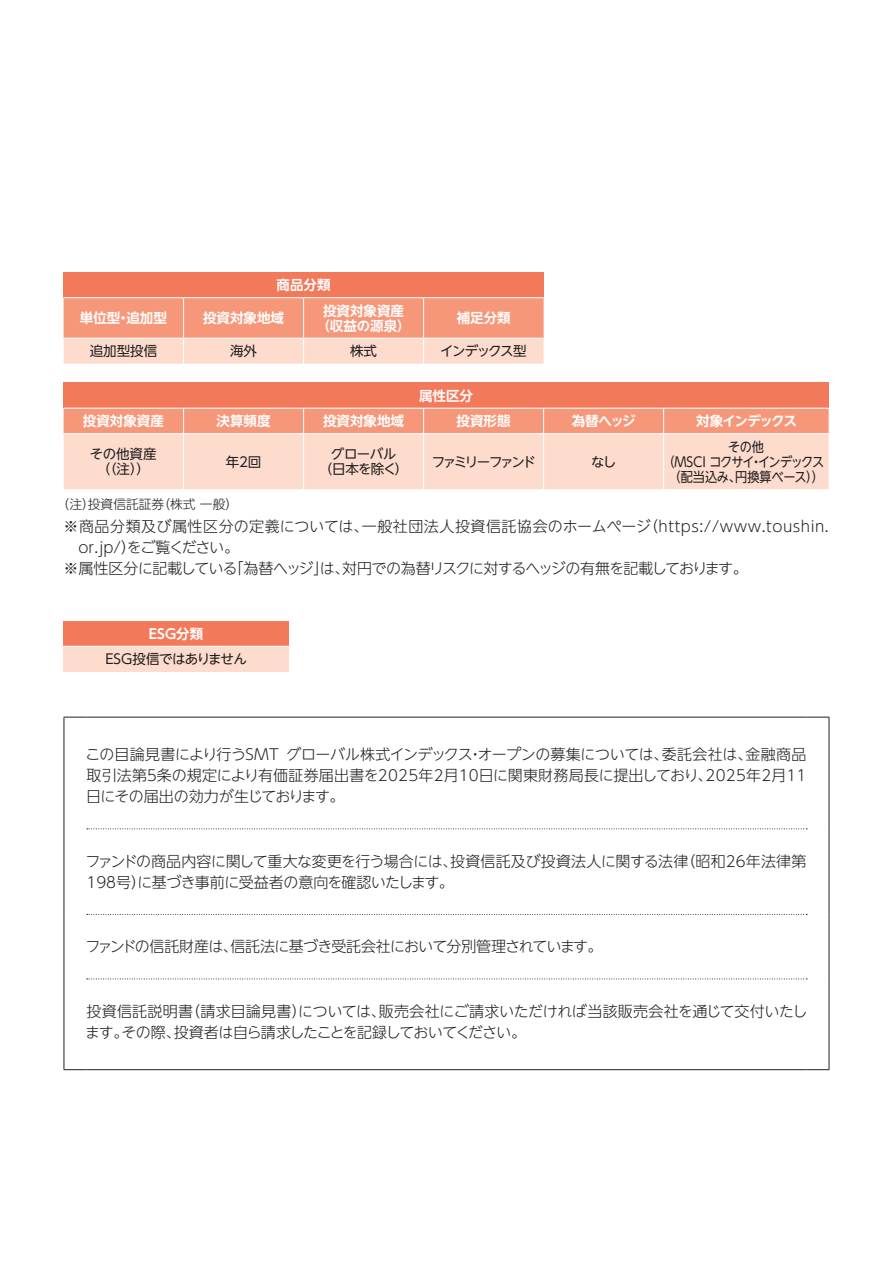
<style>
.page{position:relative;width:893px;height:1263px;background:#fff}
.page>*{position:absolute;margin:0;border:0;box-sizing:border-box;transform-origin:0 0}
.t1{font:300 15px/21px "UD Shin Go NT Pro";letter-spacing:-.015em;color:#231f20}
.t2{font:300 15px "UD Shin Go NT Pro";letter-spacing:.035em;color:#231f20}
.t3{font:300 15px "UD Shin Go NT Pro";letter-spacing:-.065em;color:#231f20}
.t4{font:300 15px "UD Shin Go NT Pro";letter-spacing:-.05em;color:#231f20}
.t5{font:300 15px "UD Shin Go NT Pro";letter-spacing:-.085em;color:#231f20}
.t6{font:700 13.5px/15px "UD Shin Go NT Pro De";color:#fff;text-align:center}
.t7{font:13.5px/15px "UD Shin Go NT Pro";letter-spacing:-.06em;color:#231f20;text-align:center}
.t8{font:13.5px/15px "UD Shin Go NT Pro";letter-spacing:-.06em;color:#231f20;text-align:center;scale:.9 1}
.t9{font:13.5px "UD Shin Go NT Pro";letter-spacing:-.04em;color:#231f20}
.t10{font:13.5px "UD Shin Go NT Pro";letter-spacing:-.175em;color:#231f20}
.t11{font:700 13.5px "UD Shin Go NT Pro De";letter-spacing:-.08em;color:#fff}
.t12{font:13.5px "UD Shin Go NT Pro";letter-spacing:-.1em;color:#231f20}
.t13{font:300 12.75px "UD Shin Go NT Pro";color:#231f20}
</style>
<div class="page">
<div style="left:64px;top:272px;width:480px;height:26px;background:#f3795b"></div>
<hr style="left:64px;top:297px;width:120px;height:1px;background:#fff">
<hr style="left:184px;top:297px;width:120px;height:1px;background:#fff">
<hr style="left:304px;top:297px;width:120px;height:1px;background:#fff">
<hr style="left:424px;top:297px;width:120px;height:1px;background:#fff">
<svg style="left:64px;top:298px;width:480px;height:66px;background:#f8b49d"></svg>
<div style="left:64px;top:383px;width:765px;height:25px;background:#f3795b"></div>
<svg style="left:64px;top:408px;width:765px;height:81px;background:#fac7b5"></svg>
<hr style="left:64px;top:433px;width:120px;height:1px;background:#fff">
<hr style="left:184px;top:433px;width:120px;height:1px;background:#fff">
<hr style="left:183px;top:434px;width:1px;height:55px;background:#fff">
<hr style="left:304px;top:433px;width:120px;height:1px;background:#fff">
<hr style="left:303px;top:434px;width:1px;height:55px;background:#fff">
<hr style="left:424px;top:433px;width:120px;height:1px;background:#fff">
<hr style="left:423px;top:434px;width:1px;height:55px;background:#fff">
<hr style="left:544px;top:433px;width:120px;height:1px;background:#fff">
<hr style="left:543px;top:434px;width:1px;height:55px;background:#fff">
<hr style="left:664px;top:433px;width:165px;height:1px;background:#fff">
<hr style="left:663px;top:434px;width:1px;height:55px;background:#fff">
<svg style="left:87px;top:828px;width:720px;height:1px"></svg>
<svg style="left:87px;top:914px;width:720px;height:1px"></svg>
<svg style="left:87px;top:978px;width:720px;height:1px"></svg>
<svg style="left:65px;top:717px;width:21px;height:1px"></svg>
<hr style="left:64px;top:717px;width:1px;height:112px;background:#231f20">
<hr style="left:86px;top:717px;width:720px;height:1px;background:#231f20">
<svg style="left:806px;top:717px;width:23px;height:1px"></svg>
<hr style="left:829px;top:717px;width:1px;height:112px;background:#231f20">
<hr style="left:64px;top:829px;width:1px;height:85px;background:#231f20">
<hr style="left:829px;top:829px;width:1px;height:85px;background:#231f20">
<hr style="left:64px;top:914px;width:1px;height:65px;background:#231f20">
<hr style="left:829px;top:914px;width:1px;height:65px;background:#231f20">
<hr style="left:64px;top:979px;width:1px;height:90px;background:#231f20">
<hr style="left:829px;top:979px;width:1px;height:90px;background:#231f20">
<svg style="left:64px;top:1069px;width:22px;height:1px"></svg>
<hr style="left:86px;top:1069px;width:720px;height:1px;background:#231f20">
<svg style="left:806px;top:1069px;width:23px;height:1px"></svg>
<div style="left:64px;top:621px;width:225px;height:25px;background:#f3795b"></div>
<div style="left:64px;top:646px;width:225px;height:26px;background:#fddcce"></div>
<hr style="left:64px;top:646px;width:225px;height:1px;background:#fff">
<p class="t6" style="left:277px;top:277px;width:55px">商品分類</p>
<p class="t6" style="left:80px;top:310px;width:88px">単位型・追加型</p>
<p class="t6" style="left:203px;top:310px;width:82px">投資対象地域</p>
<p class="t6" style="left:316px;top:302px;width:96px">投資対象資産（収益の源泉）</p>
<p class="t6" style="left:457px;top:310px;width:55px">補足分類</p>
<p class="t7" style="left:90px;top:343px;width:69px">追加型投信</p>
<p class="t7" style="left:230px;top:343px;width:28px">海外</p>
<p class="t7" style="left:350px;top:343px;width:28px">株式</p>
<p class="t12" style="left:440px;top:340px;width:88px">インデックス型</p>
<p class="t6" style="left:419px;top:388px;width:55px">属性区分</p>
<p class="t6" style="left:83px;top:413px;width:82px">投資対象資産</p>
<p class="t6" style="left:217px;top:413px;width:55px">決算頻度</p>
<p class="t6" style="left:323px;top:413px;width:82px">投資対象地域</p>
<p class="t6" style="left:457px;top:413px;width:55px">投資形態</p>
<p class="t6" style="left:572px;top:413px;width:66px">為替ヘッジ</p>
<p class="t11" style="left:696px;top:410px;width:102px">対象インデックス</p>
<p class="t7" style="left:90px;top:446px;width:68px">その他資産（（注））</p>
<p class="t7" style="left:226px;top:453px;width:37px">年２回</p>
<p class="t7" style="left:319px;top:446px;width:91px">グローバル<br>（日本を除く）</p>
<p class="t10" style="left:432px;top:450px;width:106px">ファミリーファンド</p>
<p class="t7" style="left:591px;top:453px;width:27px">なし</p>
<p class="t8" style="left:662px;top:438px;width:181px">その他<br>（ＭＳＣＩコクサイ・インデックス（配当込み、円換算ベース））</p>
<p class="t13" style="left:57px;top:494px;width:183px">（注）投資信託証券（株式 一般）</p>
<p class="t2" style="left:64px;top:514px;width:767px">※商品分類及び属性区分の定義については、一般社団法人投資信託協会のホームページ（https://www.toushin.</p>
<p class="t5" style="left:79px;top:535px;width:162px">or.jp/）をご覧ください。</p>
<p class="t3" style="left:64px;top:556px;width:686px">※属性区分に記載している「為替ヘッジ」は、対円での為替リスクに対するヘッジの有無を記載しております。</p>
<p class="t6" style="left:149px;top:626px;width:56px">ESG分類</p>
<p class="t9" style="left:105px;top:648px;width:143px">ESG投信ではありません</p>
<p class="t1" style="left:85px;top:744px;width:723px;text-align:justify">この目論見書により行うSMT グローバル株式インデックス・オープンの募集については、委託会社は、金融商品取引法第５条の規定により有価証券届出書を2025年2月10日に関東財務局長に提出しており、2025年2月11日にその届出の効力が生じております。</p>
<p class="t1" style="left:85px;top:850px;width:722px">ファンドの商品内容に関して重大な変更を行う場合には、投資信託及び投資法人に関する法律（昭和26年法律第<br>198号）に基づき事前に受益者の意向を確認いたします。</p>
<p class="t4" style="left:85px;top:934px;width:519px">ファンドの信託財産は、信託法に基づき受託会社において分別管理されています。</p>
<p class="t1" style="left:85px;top:1000px;width:724px">投資信託説明書（請求目論見書）については、販売会社にご請求いただければ当該販売会社を通じて交付いたします。その際、投資者は自ら請求したことを記録しておいてください。</p>
</div>
